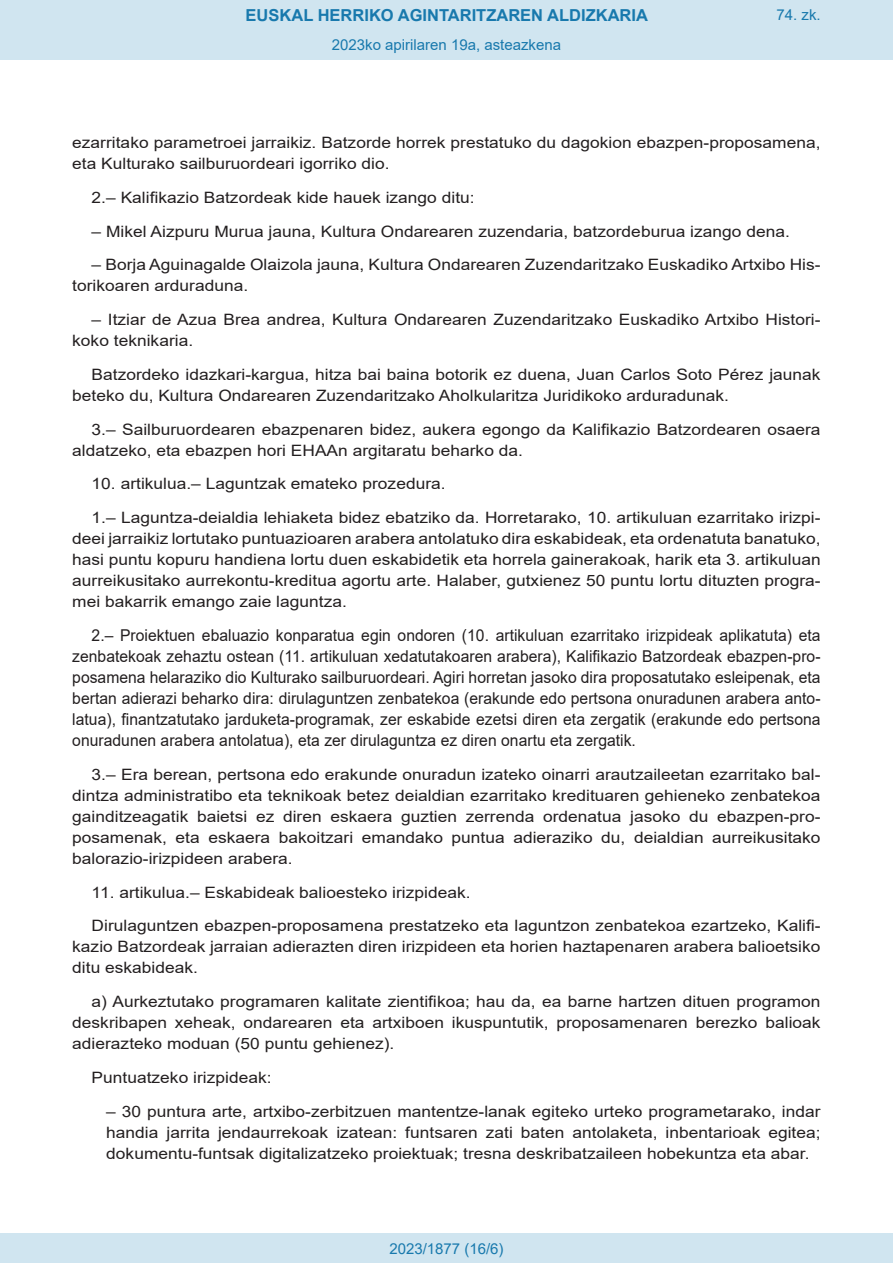
<style>
.page{position:relative;width:893px;height:1263px;background:#fff}
.page>*{position:absolute;margin:0;border:0;box-sizing:border-box;transform-origin:0 0}
.t1{font:700 16.5px "Arial";color:#1879ad}
.BOPVDetalle{font:16.35px/21px "Arial";color:#231f20;text-align:justify;scale:.96 1}
.BOPVDetalle-2{font:15.6px/21px "Arial";color:#231f20;scale:1.11 1}
.BOPVDetalle1{font:15.6px/21px "Arial";color:#231f20;text-align:justify;scale:1.11 1}
.Paginacion_Centro{font:15px "Arial";color:#1879ad}
</style>
<div class="page">
<div style="left:0;top:0;width:893px;height:60px;background:#d0e5f0"></div>
<div style="left:0;top:1233px;width:893px;height:30px;background:#d0e5f0"></div>
<p class="t1" style="left:246px;top:3px;width:404px">EUSKAL HERRIKO AGINTARITZAREN ALDIZKARIA</p>
<p class="Paginacion_Centro" style="left:332px;top:35px;width:231px">2023ko apirilaren 19a, asteazkena</p>
<p class="Paginacion_Centro" style="left:776px;top:5px;width:46px">74. zk.</p>
<p class="BOPVDetalle-2" style="left:72px;top:132px;width:676px">ezarritako parametroei jarraikiz. Batzorde horrek prestatuko du dagokion ebazpen-proposamena, eta Kulturako sailburuordeari igorriko dio.</p>
<p class="BOPVDetalle-2" style="left:92px;top:187px;width:347px">2.– Kalifikazio Batzordeak kide hauek izango ditu:</p>
<p class="BOPVDetalle-2" style="left:92px;top:221px;width:631px">– Mikel Aizpuru Murua jauna, Kultura Ondarearen zuzendaria, batzordeburua izango dena.</p>
<p class="BOPVDetalle-2" style="left:72px;top:254px;width:676px;text-indent:19px">– Borja Aguinagalde Olaizola jauna, Kultura Ondarearen Zuzendaritzako Euskadiko Artxibo His&shy;torikoaren arduraduna.</p>
<p class="BOPVDetalle-2" style="left:72px;top:309px;width:676px;text-indent:19px">– Itziar de Azua Brea andrea, Kultura Ondarearen Zuzendaritzako Euskadiko Artxibo Histori&shy;koko teknikaria.</p>
<p class="BOPVDetalle-2" style="left:72px;top:364px;width:676px;text-indent:19px">Batzordeko idazkari-kargua, hitza bai baina botorik ez duena, Juan Carlos Soto Pérez jaunak beteko du, Kultura Ondarearen Zuzendaritzako Aholkularitza Juridikoko arduradunak.</p>
<p class="BOPVDetalle-2" style="left:72px;top:419px;width:676px;text-indent:19px">3.– Sailburuordearen ebazpenaren bidez, aukera egongo da Kalifikazio Batzordearen osaera aldatzeko, eta ebazpen hori EHAAn argitaratu beharko da.</p>
<p class="BOPVDetalle-2" style="left:92px;top:473px;width:320px">10. artikulua.– Laguntzak emateko prozedura.</p>
<p class="BOPVDetalle-2" style="left:72px;top:507px;width:676px;text-align:justify;text-indent:19px">1.– Laguntza-deialdia lehiaketa bidez ebatziko da. Horretarako, 10. artikuluan ezarritako irizpi&shy;deei jarraikiz lortutako puntuazioaren arabera antolatuko dira eskabideak, eta ordenatuta banatuko, hasi puntu kopuru handiena lortu duen eskabidetik eta horrela gainerakoak, harik eta 3. artikuluan aurreikusitako aurrekontu-kreditua agortu arte. Halaber, gutxienez 50 puntu lortu dituzten progra&shy;mei bakarrik emango zaie laguntza.</p>
<p class="BOPVDetalle" style="left:72px;top:625px;width:781px;text-indent:19px">2.– Proiektuen ebaluazio konparatua egin ondoren (10. artikuluan ezarritako irizpideak aplikatuta) eta zenbatekoak zehaztu ostean (11. artikuluan xedatutakoaren arabera), Kalifikazio Batzordeak ebazpen-pro&shy;posamena helaraziko dio Kulturako sailburuordeari. Agiri horretan jasoko dira proposatutako esleipenak, eta bertan adierazi beharko dira: dirulaguntzen zenbatekoa (erakunde edo pertsona onuradunen arabera anto&shy;latua), finantzatutako jarduketa-programak, zer eskabide ezetsi diren eta zergatik (erakunde edo pertsona onuradunen arabera antolatua), eta zer dirulaguntza ez diren onartu eta zergatik.</p>
<p class="BOPVDetalle-2" style="left:72px;top:764px;width:676px;text-align:justify;text-indent:19px">3.– Era berean, pertsona edo erakunde onuradun izateko oinarri arautzaileetan ezarritako bal&shy;dintza administratibo eta teknikoak betez deialdian ezarritako kredituaren gehieneko zenbatekoa gainditzeagatik baietsi ez diren eskaera guztien zerrenda ordenatua jasoko du ebazpen-pro&shy;posamenak, eta eskaera bakoitzari emandako puntua adieraziko du, deialdian aurreikusitako balorazio-irizpideen arabera.</p>
<p class="BOPVDetalle-2" style="left:92px;top:881px;width:343px">11. artikulua.– Eskabideak balioesteko irizpideak.</p>
<p class="BOPVDetalle-2" style="left:72px;top:915px;width:676px;text-align:justify;text-indent:19px">Dirulaguntzen ebazpen-proposamena prestatzeko eta laguntzon zenbatekoa ezartzeko, Kalifi&shy;kazio Batzordeak jarraian adierazten diren irizpideen eta horien haztapenaren arabera balioetsiko ditu eskabideak.</p>
<p class="BOPVDetalle-2" style="left:72px;top:991px;width:676px;text-align:justify;text-indent:19px">a) Aurkeztutako programaren kalitate zientifikoa; hau da, ea barne hartzen dituen programon deskribapen xeheak, ondarearen eta artxiboen ikuspuntutik, proposamenaren berezko balioak adierazteko moduan (50 puntu gehienez).</p>
<p class="BOPVDetalle-2" style="left:92px;top:1067px;width:164px">Puntuatzeko irizpideak:</p>
<p class="BOPVDetalle1" style="left:106px;top:1100px;width:645px">– 30 puntura arte, artxibo-zerbitzuen mantentze-lanak egiteko urteko programetarako, indar handia jarrita jendaurrekoak izatean: funtsaren zati baten antolaketa, inbentarioak egitea; dokumentu-funtsak digitalizatzeko proiektuak; tresna deskribatzaileen hobekuntza eta abar.</p>
<p class="Paginacion_Centro" style="left:389px;top:1238px;width:116px">2023/1877 (16/6)</p>
</div>
